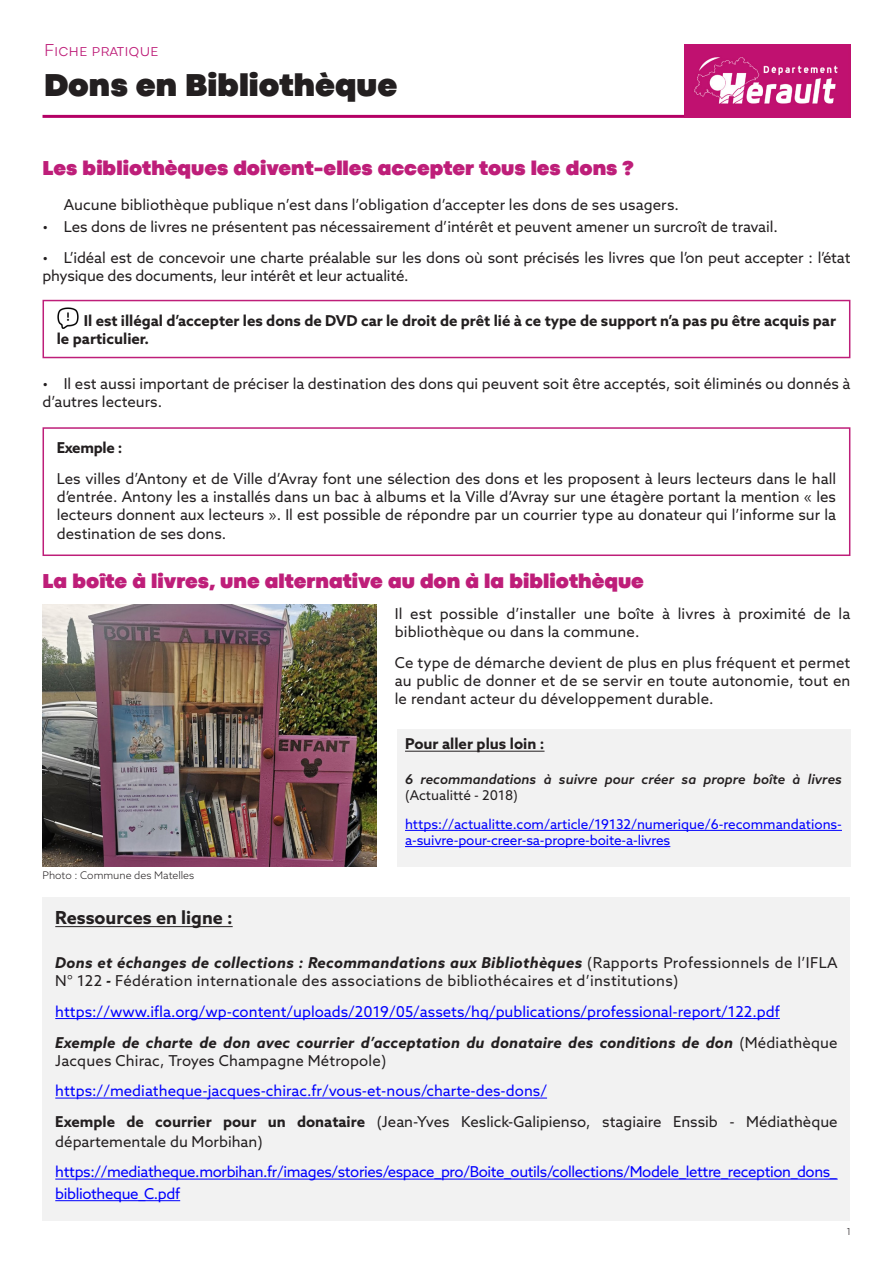
<style>
.page{position:relative;width:893px;height:1263px;background:#fff}
.page>*{position:absolute;margin:0;border:0;box-sizing:border-box;transform-origin:0 0}
.text-align-justify{font:900 33px "Codec Pro";color:#231f20}
.Titre_copie{font:900 21px "Codec Pro";color:#be1e79}
.Style_de_paragraphe_1{font:900 21px "Codec Pro";color:#be1e79}
.Titre{font:700 18px "Azo Sans";color:#231f20}
.text-align-justify-2{font:300 18px "Codec Pro";color:#be1e79}
.Style_de_paragraphe_1-2{font:15px/18px "Azo Sans";color:#231f20}
.paragraphe_normal{font:15px/21.6px "Azo Sans";letter-spacing:-.01em;color:#00f}
.paragraphe_normal-2{font:15px/18px "Azo Sans";letter-spacing:.02em;color:#231f20}
.paragraphe_normal-3{font:italic 700 15px/18px "Azo Sans";letter-spacing:.01em;color:#231f20}
.Paragraphe_gras{font:700 15px/18px "Azo Sans";color:#231f20}
.Style_de_paragraphe_2{font:15px/19.5px "Azo Sans";color:#231f20}
.Style_normal{font:15px "Azo Sans";letter-spacing:.005em;color:#231f20}
.Style_de_paragraphe_1-3{font:700 15px "Azo Sans";letter-spacing:-.02em;color:#231f20}
.paragraphe_normal-4{font:13.5px/16.2px "Azo Sans";letter-spacing:-.005em;color:#00f}
.paragraphe_normal-5{font:italic 500 13.5px/16.2px "Azo Sans";color:#231f20}
.t1{font:300 10.5px "Azo Sans";color:#231f20}
.t2{font:300 10.5px "Codec Pro";color:#231f20}
.s1{font-weight:400;font-style:normal}
.s2{font-weight:700;font-style:italic}
.s3{font-weight:700}
</style>
<div class="page">
<div style="left:43px;top:300px;width:807px;height:58px;border:2px solid #be1e79"></div>
<img style="left:684px;top:45px;width:166px;height:73px">
<hr style="left:43px;top:115px;width:641px;height:3px;background:#b40065">
<div style="left:43px;top:427px;width:807px;height:129px;border:2px solid #be1e79"></div>
<img style="left:57px;top:307px;width:22px;height:22px">
<div style="left:43px;top:897px;width:807px;height:323px;background:#f2f2f2"></div>
<hr style="left:55px;top:926px;width:178px;height:1px;background:#231f20">
<hr style="left:55px;top:1018px;width:725px;height:1px;background:#00f">
<hr style="left:55px;top:1098px;width:492px;height:1px;background:#00f">
<hr style="left:55px;top:1179px;width:783px;height:1px;background:#00f">
<hr style="left:55px;top:1200px;width:125px;height:1px;background:#00f">
<img style="left:43px;top:604px;width:334px;height:262px">
<div style="left:396px;top:729px;width:454px;height:137px;background:#f2f2f2"></div>
<hr style="left:405px;top:751px;width:139px;height:1px;background:#231f20">
<hr style="left:405px;top:830px;width:437px;height:1px;background:#00f">
<hr style="left:405px;top:846px;width:265px;height:1px;background:#00f">
<p class="text-align-justify-2" style="left:44px;top:40px;width:116px">Fiche pratique</p>
<p class="text-align-justify" style="left:44px;top:65px;width:355px">Dons en Bibliothèque</p>
<p class="Titre_copie" style="left:43px;top:155px;width:593px">Les bibliothèques doivent-elles accepter tous les dons ?</p>
<p class="Style_normal" style="left:64px;top:195px;width:617px">Aucune bibliothèque publique n’est dans l’obligation d’accepter les dons de ses usagers.</p>
<p class="Style_de_paragraphe_1-2" style="left:43px;top:218px;width:737px">• Les dons de livres ne présentent pas nécessairement d’intérêt et peuvent amener un surcroît de travail.</p>
<p class="Style_de_paragraphe_1-2" style="left:43px;top:248px;width:809px">• L’idéal est de concevoir une charte préalable sur les dons où sont précisés les livres que l’on peut accepter : l’état physique des documents, leur intérêt et leur actualité.</p>
<p class="Paragraphe_gras" style="left:57px;top:311px;width:781px;text-indent:27px">Il est illégal d’accepter les dons de DVD car le droit de prêt lié à ce type de support n’a pas pu être acquis par le particulier.</p>
<p class="Style_de_paragraphe_1-2" style="left:43px;top:374px;width:809px">• Il est aussi important de préciser la destination des dons qui peuvent soit être acceptés, soit éliminés ou donnés à d’autres lecteurs.</p>
<p class="Style_de_paragraphe_1-3" style="left:57px;top:438px;width:67px">Exemple :</p>
<p class="Style_de_paragraphe_1-2" style="left:57px;top:469px;width:781px;text-align:justify">Les villes d’Antony et de Ville d’Avray font une sélection des dons et les proposent à leurs lecteurs dans le hall d’entrée. Antony les a installés dans un bac à albums et la Ville d’Avray sur une étagère portant la mention « les lecteurs donnent aux lecteurs ». Il est possible de répondre par un courrier type au donateur qui l’informe sur la</p>
<p class="Style_de_paragraphe_1-2" style="left:57px;top:525px;width:171px">destination de ses dons.</p>
<p class="Style_de_paragraphe_1" style="left:43px;top:569px;width:603px">La boîte à livres, une alternative au don à la bibliothèque</p>
<p class="Style_de_paragraphe_1-2" style="left:395px;top:604px;width:457px">Il est possible d’installer une boîte à livres à proximité de la bibliothèque ou dans la commune.</p>
<p class="Style_de_paragraphe_1-2" style="left:395px;top:653px;width:457px;text-align:justify">Ce type de démarche devient de plus en plus fréquent et permet au public de donner et de se servir en toute autonomie, tout en le rendant acteur du développement durable.</p>
<p class="t1" style="left:43px;top:868px;width:153px">Photo : Commune des Matelles</p>
<p class="Paragraphe_gras" style="left:405px;top:735px;width:141px">Pour aller plus loin :</p>
<p class="paragraphe_normal-5" style="left:405px;top:770px;width:438px">6 recommandations à suivre pour créer sa propre boîte à livres <span class="s1">(Actualitté - 2018)</span></p>
<p class="paragraphe_normal-4" style="left:405px;top:816px;width:438px">https://actualitte.com/article/19132/numerique/6-recommandations&shy;a-suivre-pour-creer-sa-propre-boite-a-livres</p>
<p class="Titre" style="left:55px;top:906px;width:179px">Ressources en ligne :</p>
<p class="paragraphe_normal-2" style="left:55px;top:953px;width:784px"><span class="s2">Dons et échanges de collections : Recommandations aux Bibliothèques</span> (Rapports Professionnels de l’IFLA<br>N° 122 <span class="s2">-</span> Fédération internationale des associations de bibliothécaires et d’institutions)</p>
<p class="paragraphe_normal" style="left:55px;top:1000px;width:726px">https://www.ifla.org/wp-content/uploads/2019/05/assets/hq/publications/professional-report/122.pdf</p>
<p class="paragraphe_normal-3" style="left:55px;top:1033px;width:784px">Exemple de charte de don avec courrier d’acceptation du donataire des conditions de don <span class="s1">(Médiathèque<br>Jacques Chirac, Troyes Champagne Métropole)</span></p>
<p class="paragraphe_normal" style="left:55px;top:1080px;width:493px">https://mediatheque-jacques-chirac.fr/vous-et-nous/charte-des-dons/</p>
<p class="Style_de_paragraphe_2" style="left:55px;top:1112px;width:784px"><span class="s3">Exemple de courrier pour un donataire</span> (Jean-Yves Keslick-Galipienso, stagiaire Enssib - Médiathèque départementale du Morbihan)</p>
<p class="paragraphe_normal" style="left:55px;top:1161px;width:783px">https://mediatheque.morbihan.fr/images/stories/espace_pro/Boite_outils/collections/Modele_lettre_reception_dons_ bibliotheque_C.pdf</p>
<p class="t2" style="left:847px;top:1225px;width:5px">1</p>
</div>
